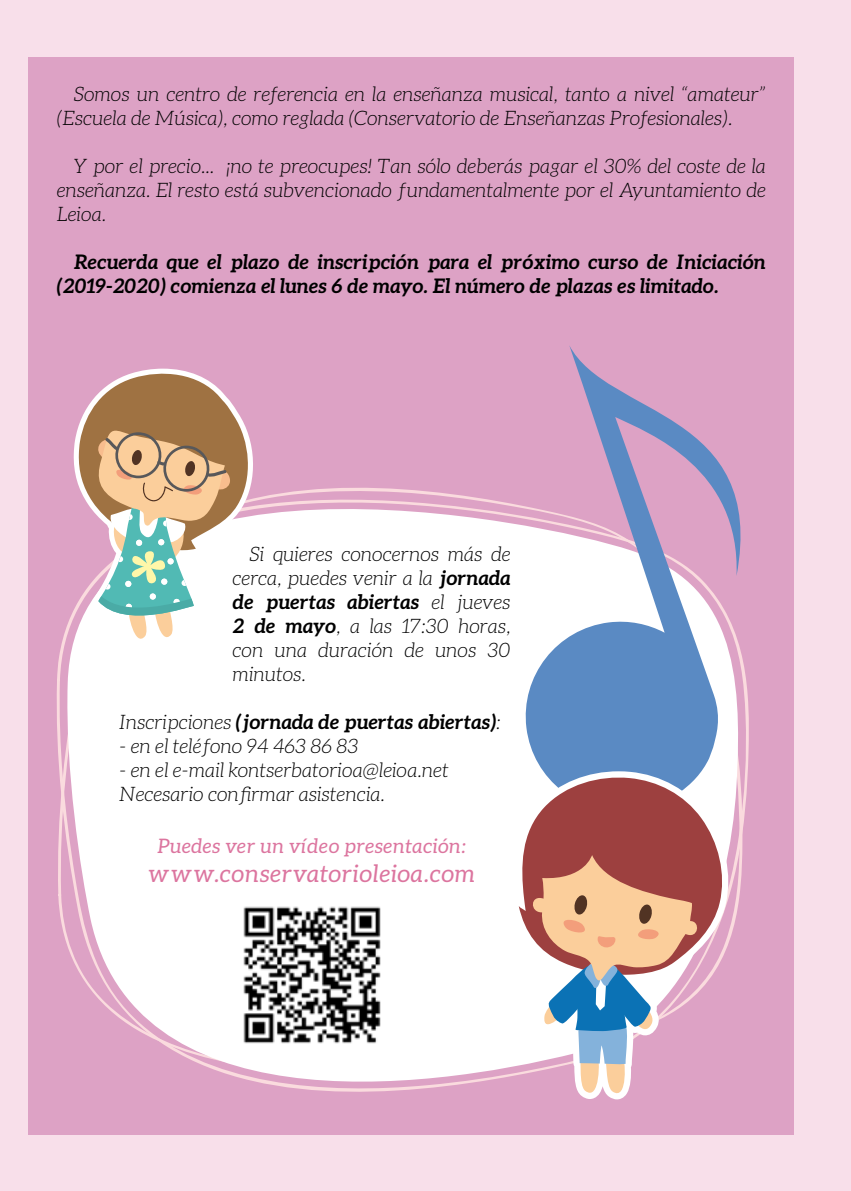
<style>
.page{position:relative;width:851px;height:1191px;background:#fff}
.page>*{position:absolute;margin:0;border:0;box-sizing:border-box;transform-origin:0 0}
.t1{font:italic 24px "Aleo";letter-spacing:.03em;color:#dc759f}
.t2{font:italic 300 20px/24px "Aleo";color:#000}
.t3{font:italic 700 20px/24px "Aleo";color:#000}
.t4{font:italic 20px "Aleo";letter-spacing:.03em;color:#dc759f}
.s1{font-weight:700}
.s2{font-weight:300}
</style>
<div class="page">
<div style="left:0;top:0;width:850px;height:1191px;background:#f8dfea"></div>
<div style="left:28px;top:57px;width:766px;height:1077px;background:#dda2c5"></div>
<svg style="left:65px;top:487px;width:678px;height:605px;fill:#fff"></svg>
<svg style="left:520px;top:346px;width:229px;height:470px"></svg>
<svg style="left:73px;top:428px;width:185px;height:216px"></svg>
<svg style="left:78px;top:369px;width:175px;height:279px;background:#cbbaa8"></svg>
<svg style="left:512px;top:771px;width:220px;height:321px"></svg>
<svg style="left:518px;top:775px;width:208px;height:200px;background:#ba7d80"></svg>
<svg style="left:529px;top:855px;width:172px;height:245px"></svg>
<img style="left:229px;top:891px;width:166px;height:166px">
<p class="t2" style="left:57px;top:82px;width:710px;text-indent:17px">Somos un centro de referencia en la enseñanza musical, tanto a nivel “amateur” (Escuela de Música), como reglada (Conservatorio de Enseñanzas Profesionales).</p>
<p class="t2" style="left:57px;top:154px;width:710px;text-align:justify;text-indent:17px">Y por el precio... ¡no te preocupes! Tan sólo deberás pagar el 30% del coste de la enseñanza. El resto está subvencionado fundamentalmente por el Ayuntamiento de Leioa.</p>
<p class="t3" style="left:57px;top:250px;width:710px;text-indent:17px">Recuerda que el plazo de inscripción para el próximo curso de Iniciación (2019-2020) comienza el lunes 6 de mayo. El número de plazas es limitado.</p>
<p class="t2" style="left:232px;top:541px;width:279px;text-align:justify;text-indent:17px">Si quieres conocernos más de cerca, puedes venir a la <span class="s1">jornada de puertas abiertas</span> el jueves <span class="s1">2 de mayo</span>, a las 17:30 horas, con una duración de unos 30 minutos.</p>
<p class="t3" style="left:119px;top:709px;width:383px"><span class="s2">Inscripciones</span> (jornada de puertas abiertas)<span class="s2">:</span></p>
<p class="t2" style="left:119px;top:733px;width:241px">- en el teléfono 94 463 86 83</p>
<p class="t2" style="left:119px;top:757px;width:331px">- en el e-mail kontserbatorioa@leioa.net<br>Necesario confirmar asistencia.</p>
<p class="t4" style="left:158px;top:835px;width:310px">Puedes ver un vídeo presentación:</p>
<p class="t1" style="left:149px;top:860px;width:328px">www.conservatorioleioa.com</p>
</div>
